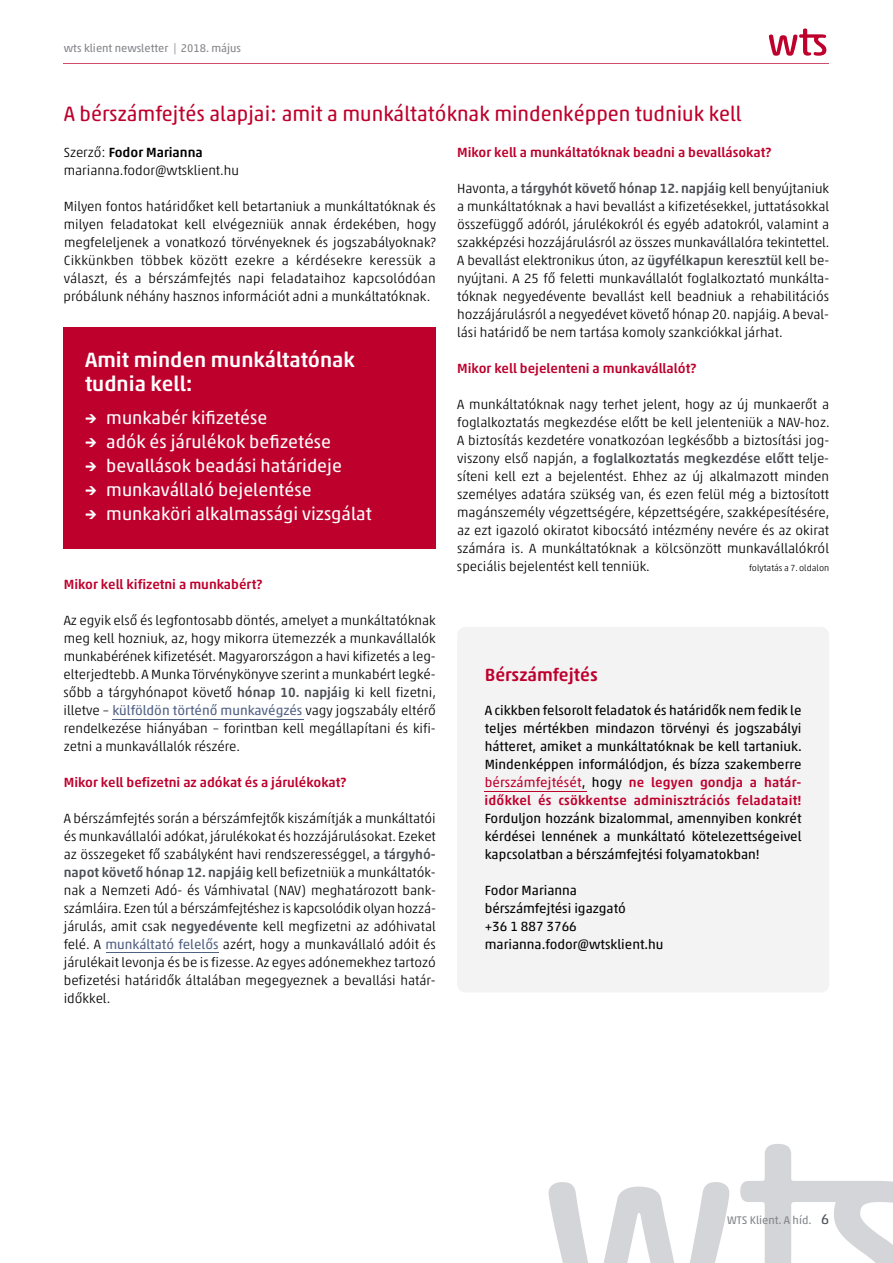
<style>
.page{position:relative;width:893px;height:1263px;background:#fff}
.page>*{position:absolute;margin:0;border:0;box-sizing:border-box;transform-origin:0 0}
.t1{font:21px "Akko Rounded Pro";color:#be002d}
.t2{font:500 21px/24px "Akko Pro";color:#fff}
.t3{font:18px "Akko Pro";color:#fff}
.t4{font:500 18px "Akko Rounded Pro";color:#be002d}
.t5{font:300 13.5px/18px "Akko Pro";color:#000;text-align:justify}
.t6{font:13.5px/18px "Akko Pro";color:#000;text-align:justify}
.t7{font:500 13.5px "Akko Pro";color:#be002d}
.t8{font:11.25px "Akko Pro";color:#838589}
.t9{font:300 9px "Akko Pro";color:#000}
.s1{font-weight:500}
.s2{font-weight:500;color:#4e5157}
.s3{font-weight:400;color:#516184}
.s4{color:#be002d}
.s5{font-weight:500;color:#be002d}
.s6{font-size:14.25px;color:#4e5157}
</style>
<div class="page">
<svg style="left:549px;top:1182px;width:180px;height:81px"></svg>
<svg style="left:740px;top:1144px;width:153px;height:119px"></svg>
<svg style="left:769px;top:29px;width:57px;height:27px"></svg>
<hr style="left:64px;top:64px;width:765px;height:1px;background:#d24d6c">
<div style="left:457px;top:627px;width:372px;height:365px;background:#f3f3f3;border-radius:9px"></div>
<hr style="left:485px;top:791px;width:102px;height:1px;background:#be002d">
<div style="left:64px;top:327px;width:372px;height:222px;background:#be002d"></div>
<hr style="left:113px;top:719px;width:191px;height:1px;background:#516184">
<hr style="left:106px;top:952px;width:113px;height:1px;background:#516184">
<p class="t8" style="left:64px;top:42px;width:179px">wts klient newsletter | 2018. május</p>
<h1 class="t1" style="left:64px;top:101px;width:679px">A bérszámfejtés alapjai: amit a munkáltatóknak mindenképpen tudniuk kell</h1>
<p class="t5" style="left:64px;top:143px;width:177px">Szerző: <span class="s1">Fodor Marianna </span>marianna.fodor@wtsklient.hu</p>
<p class="t5" style="left:64px;top:197px;width:374px">Milyen fontos határidőket kell betartaniuk a munkáltatóknak és milyen feladatokat kell elvégezniük annak érdekében, hogy megfeleljenek a vonatkozó törvényeknek és jogszabályoknak?<br>Cikkünkben többek között ezekre a kérdésekre keressük a választ, és a bérszámfejtés napi feladataihoz kapcsolódóan próbálunk néhány hasznos információt adni a munkáltatóknak.</p>
<h1 class="t2" style="left:85px;top:348px;width:271px">Amit minden munkáltatónak tudnia kell:</h1>
<h2 class="t3" style="left:85px;top:407px;width:184px"><span class="s1">→</span> munkabér kifizetése</h2>
<h2 class="t3" style="left:85px;top:431px;width:248px"><span class="s1">→</span> adók és járulékok befizetése</h2>
<h2 class="t3" style="left:85px;top:455px;width:258px"><span class="s1">→</span> bevallások beadási határideje</h2>
<h2 class="t3" style="left:85px;top:479px;width:228px"><span class="s1">→</span> munkavállaló bejelentése</h2>
<h2 class="t3" style="left:85px;top:503px;width:288px"><span class="s1">→</span> munkaköri alkalmassági vizsgálat</h2>
<p class="t7" style="left:64px;top:576px;width:200px">Mikor kell kifizetni a munkabért?</p>
<p class="t5" style="left:64px;top:611px;width:374px">Az egyik első és legfontosabb döntés, amelyet a munkáltatóknak meg kell hozniuk, az, hogy mikorra ütemezzék a munkavállalók munkabérének kifizetését. Magyarországon a havi kifizetés a leg&shy;elterjedtebb. A Munka Törvénykönyve szerint a munkabért legké&shy;sőbb a tárgyhónapot követő <span class="s2">hónap 10. napjáig</span> ki kell fizetni, illetve – <span class="s3">külföldön történő munkavégzés</span> vagy jogszabály eltérő rendelkezése hiányában – forintban kell megállapítani és kifi&shy;zetni a munkavállalók részére.</p>
<p class="t7" style="left:64px;top:774px;width:284px">Mikor kell befizetni az adókat és a járulékokat?</p>
<p class="t5" style="left:64px;top:809px;width:374px">A bérszámfejtés során a bérszámfejtők kiszámítják a munkáltatói és munkavállalói adókat, járulékokat és hozzájárulásokat. Ezeket az összegeket fő szabályként havi rendszerességgel, <span class="s2">a tárgyhó&shy;napot követő hónap 12. napjáig</span> kell befizetniük a munkáltatók&shy;nak a Nemzeti Adó- és Vámhivatal (NAV) meghatározott bank&shy;számláira. Ezen túl a bérszámfejtéshez is kapcsolódik olyan hozzá&shy;járulás, amit csak <span class="s2">negyedévente</span> kell megfizetni az adóhivatal felé. A <span class="s3">munkáltató felelős</span> azért, hogy a munkavállaló adóit és járulékait levonja és be is fizesse. Az egyes adónemekhez tartozó befizetési határidők általában megegyeznek a bevallási határ&shy;időkkel.</p>
<p class="t7" style="left:457px;top:144px;width:316px">Mikor kell a munkáltatóknak beadni a bevallásokat?</p>
<p class="t5" style="left:457px;top:179px;width:374px">Havonta, a <span class="s2">tárgyhót követő hónap 12. napjáig</span> kell benyújtaniuk a munkáltatóknak a havi bevallást a kifizetésekkel, juttatásokkal összefüggő adóról, járulékokról és egyéb adatokról, valamint a szakképzési hozzájárulásról az összes munkavállalóra tekintettel.<br>A bevallást elektronikus úton, az <span class="s2">ügyfélkapun keresztül</span> kell be&shy;nyújtani. A 25 fő feletti munkavállalót foglalkoztató munkálta&shy;tóknak negyedévente bevallást kell beadniuk a rehabilitációs hozzájárulásról a negyedévet követő hónap 20. napjáig. A beval&shy;lási határidő be nem tartása komoly szankciókkal járhat.</p>
<p class="t7" style="left:457px;top:360px;width:241px">Mikor kell bejelenteni a munkavállalót?</p>
<p class="t5" style="left:457px;top:395px;width:374px">A munkáltatóknak nagy terhet jelent, hogy az új munkaerőt a foglalkoztatás megkezdése előtt be kell jelenteniük a NAV-hoz.<br>A biztosítás kezdetére vonatkozóan legkésőbb a biztosítási jog&shy;viszony első napján, <span class="s2">a foglalkoztatás megkezdése előtt</span> telje&shy;síteni kell ezt a bejelentést. Ehhez az új alkalmazott minden személyes adatára szükség van, és ezen felül még a biztosított magánszemély végzettségére, képzettségére, szakképesítésére, az ezt igazoló okiratot kibocsátó intézmény nevére és az okirat számára is. A munkáltatóknak a kölcsönzött munkavállalókról speciális bejelentést kell tenniük.</p>
<p class="t9" style="left:749px;top:562px;width:82px">folytatás a 7. oldalon</p>
<h2 class="t4" style="left:485px;top:663px;width:115px">Bérszámfejtés</h2>
<p class="t6" style="left:485px;top:701px;width:319px">A cikkben felsorolt feladatok és határidők nem fedik le teljes mértékben mindazon törvényi és jogszabályi hátteret, amiket a munkáltatóknak be kell tartaniuk.<br>Mindenképpen informálódjon, és bízza szakemberre <span class="s4">bérszámfejtését</span>, hogy <span class="s5">ne legyen gondja a határ&shy;időkkel és csökkentse adminisztrációs feladatait!</span></p>
<p class="t6" style="left:485px;top:809px;width:318px">Forduljon hozzánk bizalommal, amennyiben konkrét kérdései lennének a munkáltató kötelezettségeivel kapcsolatban a bérszámfejtési folyamatokban!</p>
<p class="t6" style="left:485px;top:881px;width:180px;text-align:left">Fodor Marianna bérszámfejtési igazgató<br>+36 1 887 3766 marianna.fodor@wtsklient.hu</p>
<p class="t8" style="left:727px;top:1213px;width:104px">WTS Klient. A híd. <span class="s6">6</span></p>
</div>
